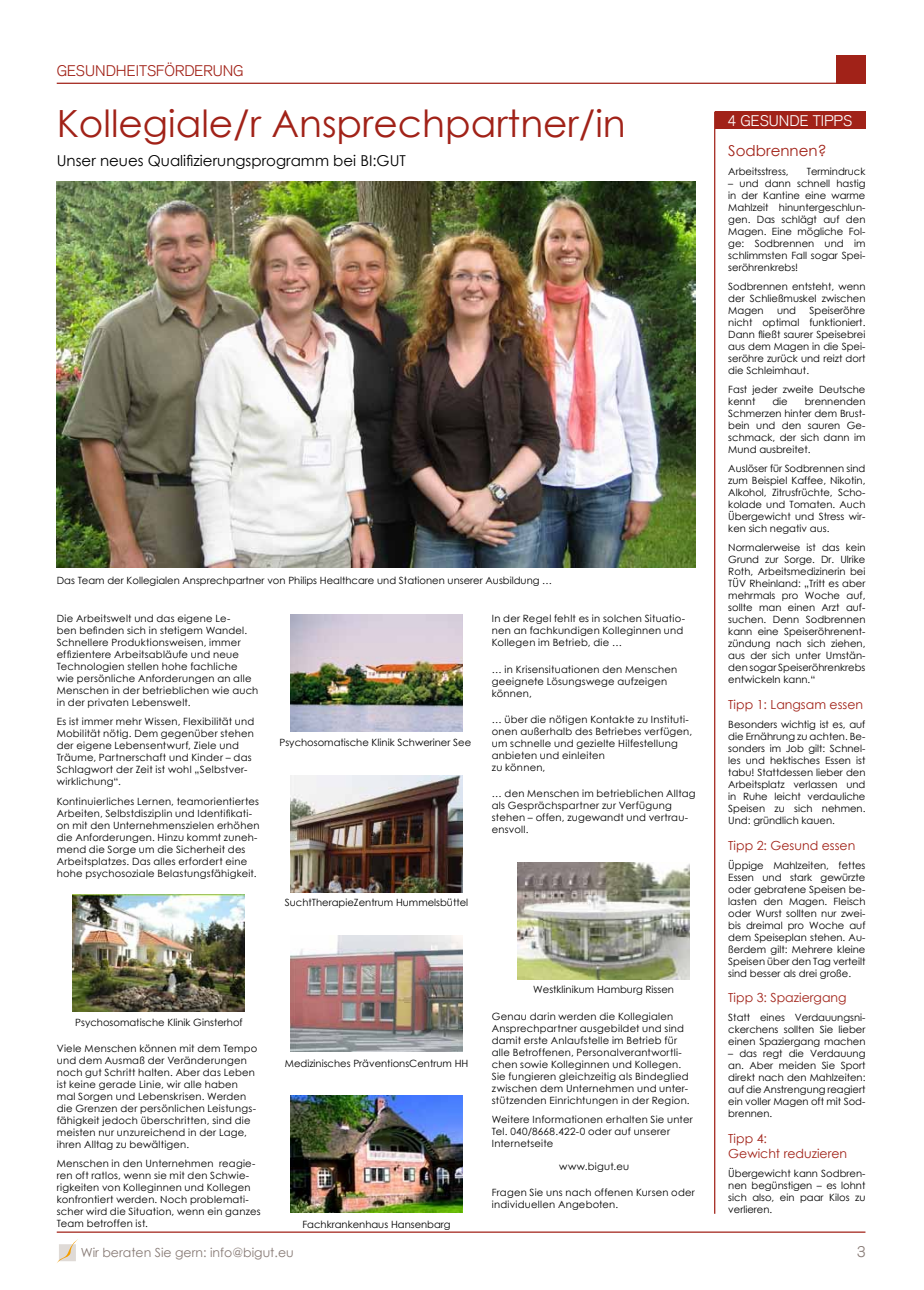
<style>
.page{position:relative;width:924px;height:1290px;background:#fff}
.page>*{position:absolute;margin:0;border:0;box-sizing:border-box;transform-origin:0 0}
.t1{font:37.5px "Century Gothic";color:#a12218}
.t2{font:15px "Century Gothic";color:#000}
.t3{font:300 15px "Akzidenz Grotesk CE";color:#a12218}
.t4{font:300 15px "Akzidenz Grotesk CE";color:#fff}
.t5{font:15px "Century Gothic";color:#a12218}
.t6{font:300 15px "Akzidenz Grotesk";color:#877a75}
.t7{font:12.5px/15px "Century Gothic";color:#a12218}
.t8{font:12.5px "Century Gothic";color:#877a75}
.t9{font:10px/12px "Century Gothic";letter-spacing:.015em;color:#000}
</style>
<div class="page">
<svg style="left:57px;top:1239px;width:21px;height:24px"></svg>
<div style="left:835px;top:55px;width:30px;height:28px;background:#a12218"></div>
<div style="left:714px;top:112px;width:151px;height:17px;background:#a12218"></div>
<hr style="left:713px;top:112px;width:2px;height:1102px;background:#a12218">
<hr style="left:57px;top:1231px;width:808px;height:2px;background:#a12218">
<hr style="left:57px;top:83px;width:808px;height:1px;background:#a12218">
<img style="left:57px;top:181px;width:637px;height:386px">
<img style="left:290px;top:935px;width:172px;height:116px">
<img style="left:517px;top:862px;width:172px;height:117px">
<img style="left:290px;top:775px;width:172px;height:117px">
<img style="left:290px;top:615px;width:172px;height:117px">
<img style="left:290px;top:1096px;width:172px;height:117px">
<img style="left:73px;top:895px;width:171px;height:117px">
<h2 class="t3" style="left:57px;top:61px;width:187px">GESUNDHEITSFÖRDERUNG</h2>
<h1 class="t1" style="left:57px;top:97px;width:570px">Kollegiale/r Ansprechpartner/in</h1>
<h2 class="t2" style="left:57px;top:150px;width:350px">Unser neues Qualifizierungsprogramm bei BI:GUT</h2>
<p class="t9" style="left:57px;top:574px;width:497px">Das Team der Kollegialen Ansprechpartner von Philips Healthcare und Stationen unserer Ausbildung …</p>
<p class="t9" style="left:57px;top:612px;width:203px">Die Arbeitswelt und das eigene Le-<br>ben befinden sich in stetigem Wandel.<br>Schnellere Produktionsweisen, immer effizientere Arbeitsabläufe und neue Technologien stellen hohe fachliche<br>wie persönliche Anforderungen an alle Menschen in der betrieblichen wie auch in der privaten Lebenswelt.</p>
<p class="t9" style="left:57px;top:716px;width:199px">Es ist immer mehr Wissen, Flexibilität und Mobilität nötig. Dem gegenüber stehen der eigene Lebensentwurf, Ziele und Träume, Partnerschaft und Kinder – das Schlagwort der Zeit ist wohl „Selbstver&shy;wirklichung“.</p>
<p class="t9" style="left:57px;top:795px;width:204px">Kontinuierliches Lernen, teamorientiertes Arbeiten, Selbstdisziplin und Identifikati&shy;on mit den Unternehmenszielen erhöhen die Anforderungen. Hinzu kommt zuneh&shy;mend die Sorge um die Sicherheit des Arbeitsplatzes. Das alles erfordert eine hohe psychosoziale Belastungsfähigkeit.</p>
<p class="t9" style="left:279px;top:736px;width:193px">Psychosomatische Klinik Schweriner See</p>
<p class="t9" style="left:491px;top:613px;width:195px">In der Regel fehlt es in solchen Situatio&shy;nen an fachkundigen Kolleginnen und<br>Kollegen im Betrieb, die …</p>
<p class="t9" style="left:491px;top:663px;width:187px">… in Krisensituationen den Menschen geeignete Lösungswege aufzeigen können,</p>
<p class="t9" style="left:491px;top:713px;width:202px">… über die nötigen Kontakte zu Instituti&shy;onen außerhalb des Betriebes verfügen, um schnelle und gezielte Hilfestellung anbieten und einleiten<br>zu können,</p>
<p class="t9" style="left:491px;top:787px;width:205px">… den Menschen im betrieblichen Alltag als Gesprächspartner zur Verfügung stehen – offen, zugewandt und vertrau&shy;ensvoll.</p>
<p class="t9" style="left:285px;top:897px;width:185px">SuchtTherapieZentrum H ummelsbüttel</p>
<p class="t9" style="left:75px;top:1016px;width:169px">Psychosomatische Klinik Ginsterhof</p>
<p class="t9" style="left:57px;top:1042px;width:202px">Viele Menschen können mit dem Tempo und dem Ausmaß der Veränderungen noch gut Schritt halten. Aber das Leben ist keine gerade Linie, wir alle haben mal Sorgen und Lebenskrisen. Werden die Grenzen der persönlichen Leistungs&shy;fähigkeit jedoch überschritten, sind die meisten nur unzureichend in der Lage, ihren Alltag zu bewältigen.</p>
<p class="t9" style="left:57px;top:1157px;width:205px">Menschen in den Unternehmen reagie&shy;ren oft ratlos, wenn sie mit den Schwie&shy;rigkeiten von Kolleginnen und Kollegen konfrontiert werden. N och problemati&shy;scher wird die Situation, wenn ein ganzes Team betroffen ist.</p>
<p class="t9" style="left:285px;top:1057px;width:177px">Medizinisches PräventionsCentrum HH</p>
<p class="t9" style="left:302px;top:1218px;width:150px">Fachkrankenhaus Hansenbarg</p>
<p class="t9" style="left:533px;top:983px;width:142px">Westklinikum H amburg Rissen</p>
<p class="t9" style="left:491px;top:1010px;width:199px">Genau darin werden die Kollegialen Ansprechpartner ausgebildet und sind damit erste Anlaufstelle im Betrieb für alle Betroffenen, Personalverantwortli&shy;chen sowie Kolleginnen und Kollegen.<br>Sie fungieren gleichzeitig als Bindeglied zwischen dem Unternehmen und unter&shy;stützenden Einrichtungen in der Region.</p>
<p class="t9" style="left:491px;top:1113px;width:202px">Weitere Informationen erhalten Sie unter<br>Tel. 040/8668.422-0 oder auf unserer<br>Internetseite</p>
<p class="t9" style="left:558px;top:1160px;width:72px">www.bigut.eu</p>
<p class="t9" style="left:491px;top:1186px;width:205px">Fragen Sie uns nach offenen Kursen oder individuellen Angeboten.</p>
<h2 class="t4" style="left:727px;top:111px;width:126px">4 GESUNDE TIPPS</h2>
<h2 class="t5" style="left:728px;top:140px;width:100px">Sodbrennen?</h2>
<p class="t9" style="left:728px;top:165px;width:62px">Arbeitsstress,</p>
<p class="t9" style="left:806px;top:165px;width:60px">Termindruck</p>
<p class="t9" style="left:728px;top:177px;width:139px;text-align:justify">– und dann schnell hastig in der Kantine eine warme Mahlzeit hinuntergeschlun&shy;gen. Das schlägt auf den Magen. Eine mögliche Fol&shy;ge: Sodbrennen und im schlimmsten Fall sogar Spei&shy;seröhrenkrebs!</p>
<p class="t9" style="left:728px;top:280px;width:139px;text-align:justify">Sodbrennen entsteht, wenn der Schließmuskel zwischen Magen</p>
<p class="t9" style="left:728px;top:304px;width:139px;text-align:justify;text-indent:81px">Speiseröhre nicht optimal funktioniert.<br>Dann fließt saurer Speisebrei aus dem Magen in die Spei&shy;seröhre zurück und reizt dort die Schleimhaut.</p>
<p class="t9" style="left:728px;top:383px;width:139px">Fast jeder zweite Deutsche kennt</p>
<p class="t9" style="left:776px;top:304px;width:21px">und</p>
<p class="t9" style="left:772px;top:395px;width:17px">die</p>
<p class="t9" style="left:728px;top:395px;width:139px;text-align:justify;text-indent:76px">brennenden Schmerzen hinter dem Brust&shy;bein und den sauren Ge&shy;schmack, der sich dann im Mund ausbreitet.</p>
<p class="t9" style="left:728px;top:462px;width:139px;text-align:justify">Auslöser für Sodbrennen sind zum Beispiel Kaffee, N ikotin, Alkohol, Zitrusfrüchte, Scho&shy;kolade und Tomaten. Auch Übergewicht und Stress wir&shy;ken sich negativ aus.</p>
<p class="t9" style="left:728px;top:541px;width:139px;text-align:justify">N ormalerweise ist das kein Grund zur Sorge. Dr. Ulrike Roth, Arbeitsmedizinerin bei TÜV Rheinland: „Tritt es aber mehrmals pro Woche auf, sollte man einen Arzt auf&shy;suchen. Denn Sodbrennen kann eine Speiseröhrenent&shy;zündung nach sich ziehen, aus der sich unter Umstän&shy;den sogar Speiseröhrenkrebs entwickeln kann.“</p>
<p class="t7" style="left:728px;top:697px;width:136px">Tipp 1: Langsam essen</p>
<p class="t9" style="left:728px;top:718px;width:139px;text-align:justify">Besonders wichtig ist es, auf die Ernährung zu achten. Be&shy;sonders im Job gilt: Schnel&shy;les und hektisches Essen ist tabu! Stattdessen lieber den Arbeitsplatz verlassen und in Ruhe leicht verdauliche Speisen zu sich nehmen.<br>Und: gründlich kauen.</p>
<p class="t7" style="left:728px;top:837px;width:128px">Tipp 2: Gesund essen</p>
<p class="t9" style="left:728px;top:859px;width:139px;text-align:justify">Üppige Mahlzeiten, fettes Essen und stark gewürzte oder gebratene Speisen be&shy;lasten den Magen. Fleisch oder Wurst sollten nur zwei&shy;bis dreimal pro Woche auf dem Speiseplan stehen. Au&shy;ßerdem gilt: Mehrere kleine Speisen über den Tag verteilt sind besser als drei große.</p>
<p class="t7" style="left:728px;top:990px;width:120px">Tipp 3: Spaziergang</p>
<p class="t9" style="left:728px;top:1012px;width:139px;text-align:justify">Statt eines Verdauungsni&shy;ckerchens sollten Sie lieber einen Spaziergang machen</p>
<p class="t9" style="left:728px;top:1048px;width:139px;text-align:justify">– das regt die Verdauung an. Aber meiden Sie Sport direkt nach den Mahlzeiten: auf die Anstrengung reagiert ein voller Magen oft mit Sod&shy;brennen.</p>
<p class="t7" style="left:728px;top:1131px;width:120px">Tipp 4:<br>Gewicht reduzieren</p>
<p class="t9" style="left:728px;top:1167px;width:139px;text-align:justify">Übergewicht kann Sodbren&shy;nen begünstigen – es lohnt sich also, ein paar Kilos zu verlieren.</p>
<p class="t8" style="left:81px;top:1243px;width:214px">Wir beraten Sie gern: info@bigut.eu</p>
<h2 class="t6" style="left:856px;top:1242px;width:10px">3</h2>
</div>
